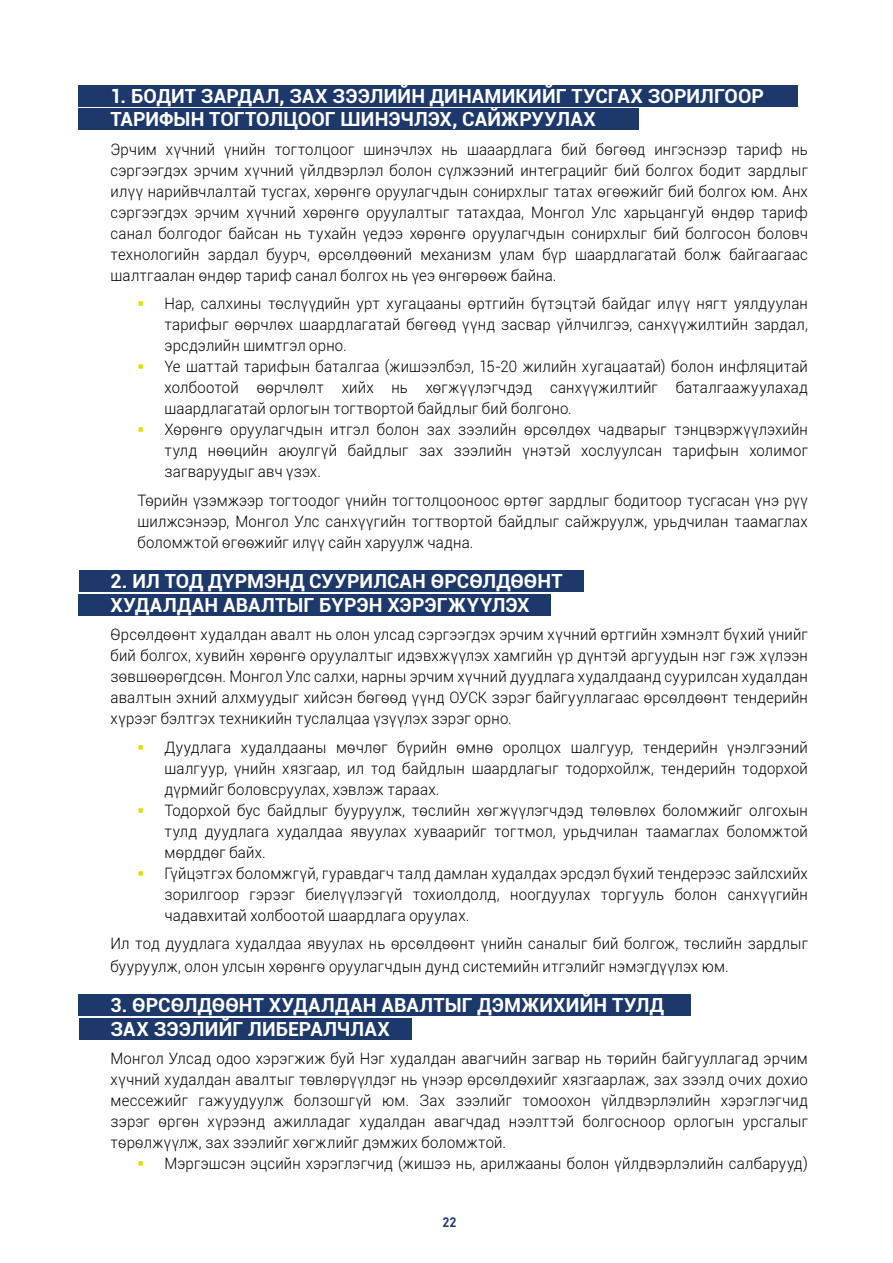
<style>
.page{position:relative;width:893px;height:1263px;background:#fff}
.page>*{position:absolute;margin:0;border:0;box-sizing:border-box;transform-origin:0 0}
.t1{font:700 19.5px/23.4px "Roboto";letter-spacing:.005em;color:#fff}
.t2{font:300 15.75px/21px "Roboto";letter-spacing:.01em;color:#000;text-align:justify;scale:.95 1}
.t3{font:13.5px "Bahnschrift";color:#1d386a}
.s1{color:#e2df00}
</style>
<div class="page">
<div style="left:79px;top:85px;width:719px;height:21px;background:#1d386a"></div>
<div style="left:79px;top:571px;width:504px;height:21px;background:#1d386a"></div>
<div style="left:79px;top:995px;width:612px;height:21px;background:#1d386a"></div>
<div style="left:79px;top:108px;width:560px;height:22px;background:#1d386a"></div>
<div style="left:79px;top:594px;width:472px;height:21px;background:#1d386a"></div>
<div style="left:79px;top:1018px;width:332px;height:21px;background:#1d386a"></div>
<p class="t1" style="left:111px;top:83px;width:655px">1. БОДИТ ЗАРДАЛ, ЗАХ ЗЭЭЛИЙН ДИНАМИКИЙГ ТУСГАХ ЗОРИЛГООР<br>ТАРИФЫН ТОГТОЛЦООГ ШИНЭЧЛЭХ, САЙЖРУУЛАХ</p>
<p class="t2" style="left:111px;top:138px;width:736px">Эрчим хүчний үнийн тогтолцоог шинэчлэх нь шааардлага бий бөгөөд ингэснээр тариф нь сэргээгдэх эрчим хүчний үйлдвэрлэл болон сүлжээний интеграцийг бий болгох бодит зардлыг илүү нарийвчлалтай тусгах, хөрөнгө оруулагчдын сонирхлыг татах өгөөжийг бий болгох юм. Анх сэргээгдэх эрчим хүчний хөрөнгө оруулалтыг татахдаа, Монгол Улс харьцангуй өндөр тариф санал болгодог байсан нь тухайн үедээ хөрөнгө оруулагчдын сонирхлыг бий болгосон боловч технологийн зардал буурч, өрсөлдөөний механизм улам бүр шаардлагатай болж байгаагаас шалтгаалан өндөр тариф санал болгох нь үеэ өнгөрөөж байна.</p>
<p class="t2" style="left:165px;top:293px;width:679px;text-indent:-27px"><span class="s1">▪</span> Нар, салхины төслүүдийн урт хугацааны өртгийн бүтэцтэй байдаг илүү нягт уялдуулан тарифыг өөрчлөх шаардлагатай бөгөөд үүнд засвар үйлчилгээ, санхүүжилтийн зардал, эрсдэлийн шимтгэл орно.</p>
<p class="t2" style="left:165px;top:356px;width:679px;text-indent:-27px"><span class="s1">▪</span> Үе шаттай тарифын баталгаа (жишээлбэл, 15-20 жилийн хугацаатай) болон инфляцитай холбоотой өөрчлөлт хийх нь хөгжүүлэгчдэд санхүүжилтийг баталгаажуулахад шаардлагатай орлогын тогтвортой байдлыг бий болгоно.</p>
<p class="t2" style="left:165px;top:419px;width:679px;text-indent:-27px"><span class="s1">▪</span> Хөрөнгө оруулагчдын итгэл болон зах зээлийн өрсөлдөх чадварыг тэнцвэржүүлэхийн тулд нөөцийн аюулгүй байдлыг зах зээлийн үнэтэй хослуулсан тарифын холимог загваруудыг авч үзэх.</p>
<p class="t2" style="left:138px;top:489px;width:707px">Төрийн үзэмжээр тогтоодог үнийн тогтолцооноос өртөг зардлыг бодитоор тусгасан үнэ рүү шилжсэнээр, Монгол Улс санхүүгийн тогтвортой байдлыг сайжруулж, урьдчилан таамаглах боломжтой өгөөжийг илүү сайн харуулж чадна.</p>
<p class="t1" style="left:111px;top:569px;width:453px">2. ИЛ ТОД ДҮРМЭНД СУУРИЛСАН ӨРСӨЛДӨӨНТ<br>ХУДАЛДАН АВАЛТЫГ БҮРЭН ХЭРЭГЖҮҮЛЭХ</p>
<p class="t2" style="left:111px;top:623px;width:736px">Өрсөлдөөнт худалдан авалт нь олон улсад сэргээгдэх эрчим хүчний өртгийн хэмнэлт бүхий үнийг бий болгох, хувийн хөрөнгө оруулалтыг идэвхжүүлэх хамгийн үр дүнтэй аргуудын нэг гэж хүлээн зөвшөөрөгдсөн. Монгол Улс салхи, нарны эрчим хүчний дуудлага худалдаанд суурилсан худалдан авалтын эхний алхмуудыг хийсэн бөгөөд үүнд ОУСК зэрэг байгууллагаас өрсөлдөөнт тендерийн хүрээг бэлтгэх техникийн туслалцаа үзүүлэх зэрэг орно.</p>
<p class="t2" style="left:165px;top:736px;width:679px;text-indent:-27px"><span class="s1">▪</span> Дуудлага худалдааны мөчлөг бүрийн өмнө оролцох шалгуур, тендерийн үнэлгээний шалгуур, үнийн хязгаар, ил тод байдлын шаардлагыг тодорхойлж, тендерийн тодорхой дүрмийг боловсруулах, хэвлэж тараах.</p>
<p class="t2" style="left:165px;top:799px;width:679px;text-indent:-27px"><span class="s1">▪</span> Тодорхой бус байдлыг бууруулж, төслийн хөгжүүлэгчдэд төлөвлөх боломжийг олгохын тулд дуудлага худалдаа явуулах хуваарийг тогтмол, урьдчилан таамаглах боломжтой мөрддөг байх.</p>
<p class="t2" style="left:165px;top:862px;width:679px;text-indent:-27px"><span class="s1">▪</span> Гүйцэтгэх боломжгүй, гуравдагч талд дамлан худалдах эрсдэл бүхий тендерээс зайлсхийх зорилгоор гэрээг биелүүлээгүй тохиолдолд, ноогдуулах торгууль болон санхүүгийн чадавхитай холбоотой шаардлага оруулах.</p>
<p class="t2" style="left:111px;top:932px;width:736px;line-height:22.5px">Ил тод дуудлага худалдаа явуулах нь өрсөлдөөнт үнийн саналыг бий болгож, төслийн зардлыг бууруулж, олон улсын хөрөнгө оруулагчдын дунд системийн итгэлийг нэмэгдүүлэх юм.</p>
<p class="t1" style="left:111px;top:993px;width:555px">3. ӨРСӨЛДӨӨНТ ХУДАЛДАН АВАЛТЫГ ДЭМЖИХИЙН ТУЛД<br>ЗАХ ЗЭЭЛИЙГ ЛИБЕРАЛЧЛАХ</p>
<p class="t2" style="left:111px;top:1047px;width:736px">Монгол Улсад одоо хэрэгжиж буй Нэг худалдан авагчийн загвар нь төрийн байгууллагад эрчим хүчний худалдан авалтыг төвлөрүүлдэг нь үнээр өрсөлдөхийг хязгаарлаж, зах зээлд очих дохио мессежийг гажуудуулж болзошгүй юм. Зах зээлийг томоохон үйлдвэрлэлийн хэрэглэгчид зэрэг өргөн хүрээнд ажилладаг худалдан авагчдад нээлттэй болгосноор орлогын урсгалыг төрөлжүүлж, зах зээлийг хөгжлийг дэмжих боломжтой.</p>
<p class="t2" style="left:138px;top:1152px;width:707px"><span class="s1">▪</span> Мэргэшсэн эцсийн хэрэглэгчид (жишээ нь, арилжааны болон үйлдвэрлэлийн салбарууд)</p>
<p class="t3" style="left:442px;top:1212px;width:15px">22</p>
</div>
